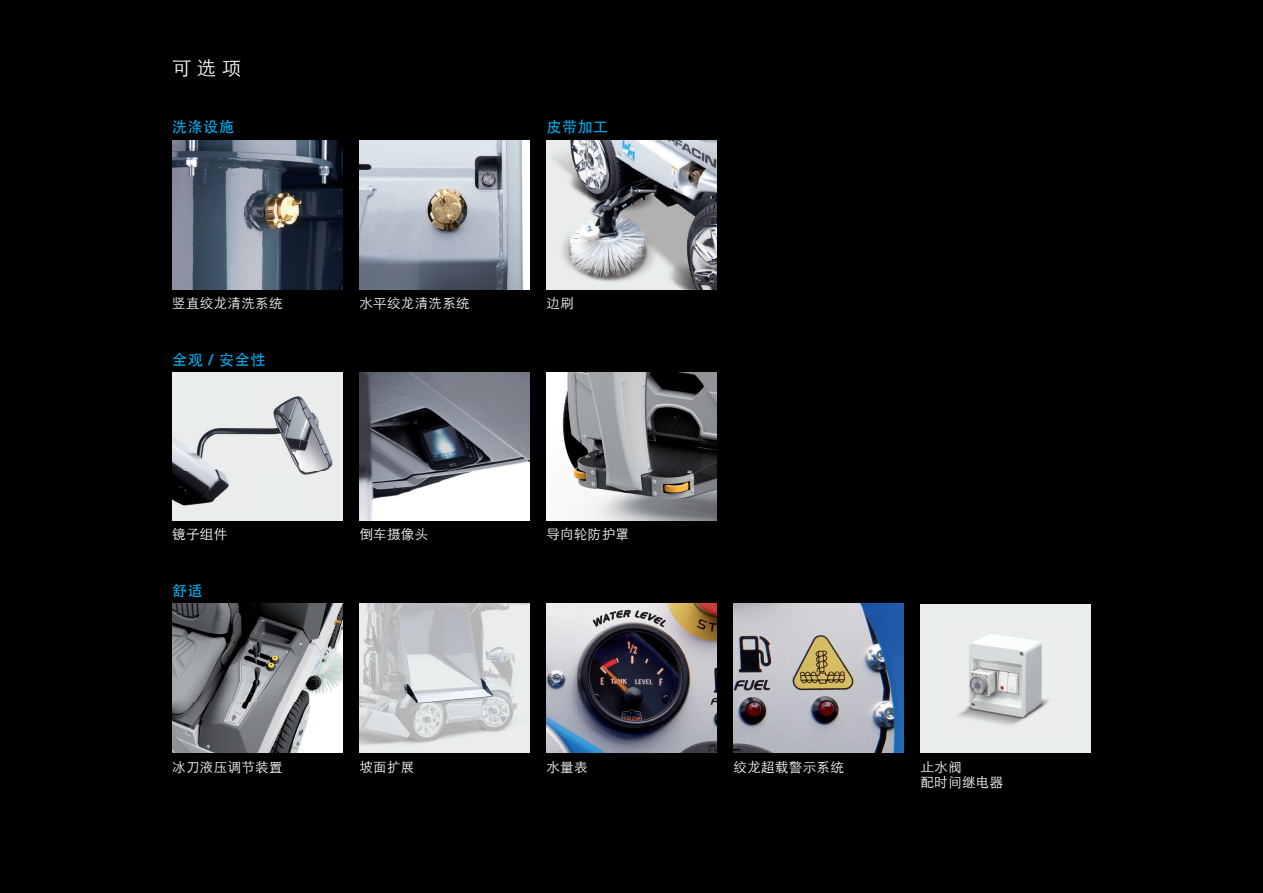
<style>
.page{position:relative;width:1263px;height:893px;background:#000001}
.page>*{position:absolute;margin:0;border:0;box-sizing:border-box;transform-origin:0 0}
.t1{font:300 19.5px "ST Heiti SC";color:#fff}
.t2{font:500 15px "ST Heiti SC";letter-spacing:.04em;color:#00aeef}
.t3{font:300 13.5px/15px "ST Heiti SC";letter-spacing:.025em;color:#fff}
.s1{font-family:"Helvetica Neue LTW1 G";font-weight:700}
</style>
<div class="page">
<img style="left:546px;top:140px;width:170px;height:149px">
<img style="left:172px;top:140px;width:170px;height:149px">
<div style="left:172px;top:372px;width:170px;height:149px;background:#e9edeb"></div>
<img style="left:172px;top:396px;width:161px;height:110px">
<img style="left:546px;top:604px;width:170px;height:149px">
<img style="left:172px;top:604px;width:170px;height:149px">
<img style="left:359px;top:140px;width:170px;height:149px">
<img style="left:733px;top:604px;width:171px;height:149px">
<img style="left:546px;top:372px;width:170px;height:149px">
<img style="left:359px;top:372px;width:170px;height:149px">
<div style="left:921px;top:604px;width:170px;height:149px;background:#e9edeb"></div>
<img style="left:359px;top:604px;width:170px;height:149px">
<img style="left:958px;top:634px;width:91px;height:91px">
<h1 class="t1" style="left:172px;top:51px;width:71px">可选项</h1>
<p class="t2" style="left:172px;top:119px;width:63px">洗涤设施</p>
<p class="t2" style="left:546px;top:119px;width:63px">皮带加工</p>
<p class="t3" style="left:172px;top:295px;width:112px">竖直绞龙清洗系统</p>
<p class="t2" style="left:172px;top:351px;width:95px">全观 <span class="s1">/</span> 安全性</p>
<p class="t3" style="left:172px;top:525px;width:57px">镜子组件</p>
<p class="t2" style="left:172px;top:582px;width:32px">舒适</p>
<p class="t3" style="left:172px;top:758px;width:112px">冰刀液压调节装置</p>
<p class="t3" style="left:359px;top:295px;width:112px">水平绞龙清洗系统</p>
<p class="t3" style="left:546px;top:295px;width:29px">边刷</p>
<p class="t3" style="left:359px;top:525px;width:70px">倒车摄像头</p>
<p class="t3" style="left:546px;top:525px;width:84px">导向轮防护罩</p>
<p class="t3" style="left:359px;top:758px;width:57px">坡面扩展</p>
<p class="t3" style="left:546px;top:758px;width:43px">水量表</p>
<p class="t3" style="left:733px;top:758px;width:112px">绞龙超载警示系统</p>
<p class="t3" style="left:921px;top:758px;width:84px">止水阀<br>配时间继电器</p>
</div>
